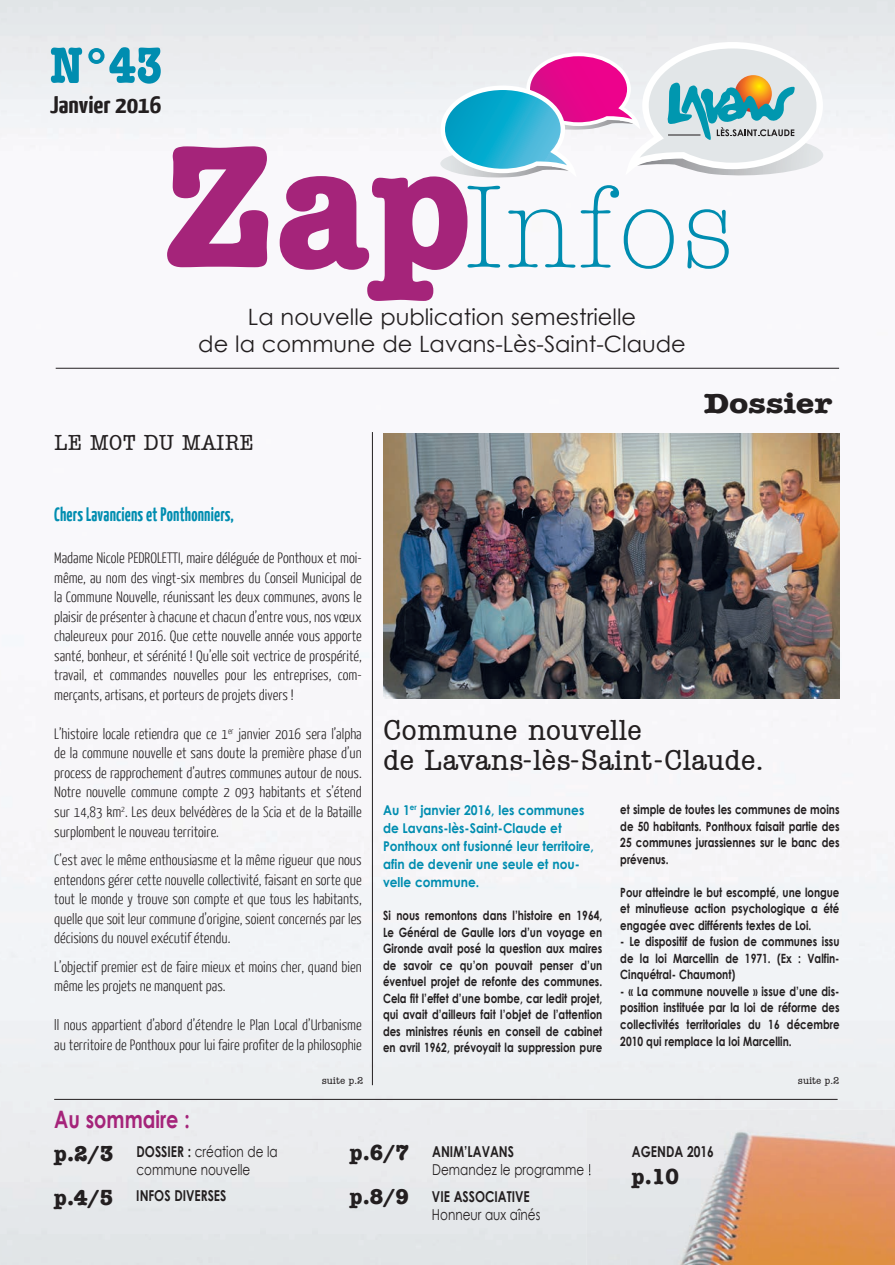
<style>
.page{position:relative;width:895px;height:1265px;background:#fff}
.page>*{position:absolute;margin:0;border:0;box-sizing:border-box;transform-origin:0 0}
.t1{font:700 condensed 52.5px "American Typewriter";color:#008db0}
.t2{font:condensed 30px/30px "American Typewriter";color:#231f20;scale:1.2 1}
.t3{font:700 28.5px "American Typewriter";color:#231f20;scale:1.2 1}
.t4{font:700 24px "Century Gothic";color:#a5247a;scale:.8 1}
.t5{font:700 24px "Yanone Kaffeesatz";color:#231f20;scale:1.2 1}
.t6{font:22.5px/27px "Century Gothic";color:#231f20;text-align:center}
.t7{font:700 condensed 22.5px "American Typewriter";color:#231f20;scale:1.2 1}
.t8{font:condensed 22.5px "American Typewriter";color:#231f20;scale:1.2 1}
.t9{font:700 19.5px "Yanone Kaffeesatz";letter-spacing:.01em;color:#008db0;scale:.9 1}
.t10{font:300 15px/19.5px "Yanone Kaffeesatz";color:#231f20;text-align:justify}
.t11{font:15px/18px "Century Gothic";color:#231f20;scale:.8 1}
.t12{font:700 15px "Century Gothic";color:#231f20;scale:.8 1}
.t13{font:700 13.5px/18px "Century Gothic";color:#008db0;scale:.9 1}
.t14{font:700 12.75px/16.5px "Century Gothic";color:#231f20;text-align:justify;scale:.8 1}
.t15{font:condensed 10.5px "American Typewriter";color:#231f20;scale:1.2 1}
.s1{font-family:"American Typewriter";font-stretch:condensed;font-size:22.5px}
.s2{font-family:"American Typewriter";font-weight:700;font-stretch:condensed;font-size:22.5px}
.s3{font-weight:700}
</style>
<div class="page">
<img style="left:0;top:0;width:895px;height:1264px">
<svg style="left:167px;top:146px;width:300px;height:155px"></svg>
<svg style="left:467px;top:185px;width:261px;height:84px"></svg>
<hr style="left:372px;top:432px;width:1px;height:652px;background:#231f20">
<hr style="left:56px;top:368px;width:783px;height:1px;background:#231f20">
<hr style="left:54px;top:1098px;width:783px;height:1px;background:#231f20">
<img style="left:383px;top:433px;width:456px;height:265px">
<img style="left:586px;top:1109px;width:309px;height:155px">
<img style="left:586px;top:1163px;width:4px;height:14px">
<svg style="left:440px;top:42px;width:383px;height:137px"></svg>
<h1 class="t1" style="left:50px;top:23px;width:114px">N°43</h1>
<h3 class="t5" style="left:50px;top:90px;width:94px">Janvier 2016</h3>
<h3 class="t6" style="left:198px;top:303px;width:489px">La nouvelle publication semestrielle<br>de la commune de Lavans-Lès-Saint-Claude</h3>
<h3 class="t8" style="left:54px;top:426px;width:168px">LE MOT DU MAIRE</h3>
<h3 class="t3" style="left:703px;top:379px;width:108px">Dossier</h3>
<h3 class="t9" style="left:54px;top:502px;width:201px">Chers Lavanciens et Ponthonniers,</h3>
<p class="t10" style="left:54px;top:548px;width:309px">Madame Nicole PEDROLETTI, maire déléguée de Ponthoux et moi&shy;même, au nom des vingt-six membres du Conseil Municipal de la Commune Nouvelle, réunissant les deux communes, avons le plaisir de présenter à chacune et chacun d’entre vous, nos vœux chaleureux pour 2016. Que cette nouvelle année vous apporte santé, bonheur, et sérénité ! Qu’elle soit vectrice de prospérité, travail, et commandes nouvelles pour les entreprises, com&shy;merçants, artisans, et porteurs de projets divers !</p>
<p class="t10" style="left:54px;top:723px;width:309px">L’histoire locale retiendra que ce 1<sup>er</sup> janvier 2016 sera l’alpha de la commune nouvelle et sans doute la première phase d’un process de rapprochement d’autres communes autour de nous.<br>Notre nouvelle commune compte 2 093 habitants et s’étend sur 14,83 km<sup>2</sup>. Les deux belvédères de la Scia et de la Bataille surplombent le nouveau territoire.</p>
<p class="t10" style="left:54px;top:849px;width:309px">C’est avec le même enthousiasme et la même rigueur que nous entendons gérer cette nouvelle collectivité, faisant en sorte que tout le monde y trouve son compte et que tous les habitants, quelle que soit leur commune d’origine, soient concernés par les décisions du nouvel exécutif étendu.</p>
<p class="t10" style="left:54px;top:956px;width:309px">L’objectif premier est de faire mieux et moins cher, quand bien même les projets ne manquent pas.</p>
<p class="t10" style="left:54px;top:1014px;width:309px">ll nous appartient d’abord d’étendre le Plan Local d’Urbanisme au territoire de Ponthoux pour lui faire profiter de la philosophie</p>
<h2 class="t2" style="left:383px;top:714px;width:318px">Commune nouvelle<br>de Lavans-lès-Saint-Claude.</h2>
<p class="t13" style="left:383px;top:800px;width:236px">Au 1<sup>er</sup> janvier 2016, les communes de Lavans-lès-Saint-Claude et<br>Ponthoux ont fusionné leur territoire, afin de devenir une seule et nou&shy;velle commune.</p>
<p class="t14" style="left:383px;top:906px;width:275px">Si nous remontons dans l’histoire en 1964, Le Général de Gaulle lors d’un voyage en Gironde avait posé la question aux maires de savoir ce qu’on pouvait penser d’un éventuel projet de refonte des communes.<br>Cela fit l’effet d’une bombe, car ledit projet, qui avait d’ailleurs fait l’objet de l’attention des ministres réunis en conseil de cabinet en avril 1962, prévoyait la suppression pure</p>
<p class="t14" style="left:620px;top:801px;width:275px">et simple de toutes les communes de moins de 50 habitants. Ponthoux faisait partie des 25 communes jurassiennes sur le banc des prévenus.</p>
<p class="t14" style="left:620px;top:883px;width:275px">Pour atteindre le but escompté, une longue et minutieuse action psychologique a été engagée avec différents textes de Loi.</p>
<p class="t14" style="left:620px;top:933px;width:275px">- Le dispositif de fusion de communes issu de la loi Marcellin de 1971. (Ex : Valfin-Cinquétral- Chaumont)</p>
<p class="t14" style="left:620px;top:982px;width:275px">- « La commune nouvelle » issue d’une dis&shy;position instituée par la loi de réforme des collectivités territoriales du 16 décembre 2010 qui remplace la loi Marcellin.</p>
<h3 class="t4" style="left:54px;top:1104px;width:171px">Au sommaire :</h3>
<p class="t15" style="left:322px;top:1072px;width:36px">suite p.2</p>
<p class="t15" style="left:797px;top:1072px;width:36px">suite p.2</p>
<h3 class="t7" style="left:54px;top:1134px;width:51px">p.2/3</h3>
<h3 class="t7" style="left:350px;top:1134px;width:51px">p.6/7</h3>
<p class="t12" style="left:54px;top:1186px;width:217px"><span class="s1">p.4/5</span> INFOS DIVERSES</p>
<p class="t11" style="left:432px;top:1186px;width:137px;text-indent:-82px"><span class="s2">p.8/9</span> <span class="s3">VIE ASSOCIATIVE<br></span>Honneur aux aînés</p>
<p class="t11" style="left:136px;top:1141px;width:178px"><span class="s3">DOSSIER :</span> création de la commune nouvelle</p>
<p class="t12" style="left:432px;top:1141px;width:104px">ANIM’LAVANS</p>
<p class="t11" style="left:432px;top:1160px;width:200px">Demandez le programme !</p>
<p class="t12" style="left:632px;top:1141px;width:104px">AGENDA 2016</p>
<h3 class="t7" style="left:632px;top:1157px;width:41px">p.10</h3>
</div>
